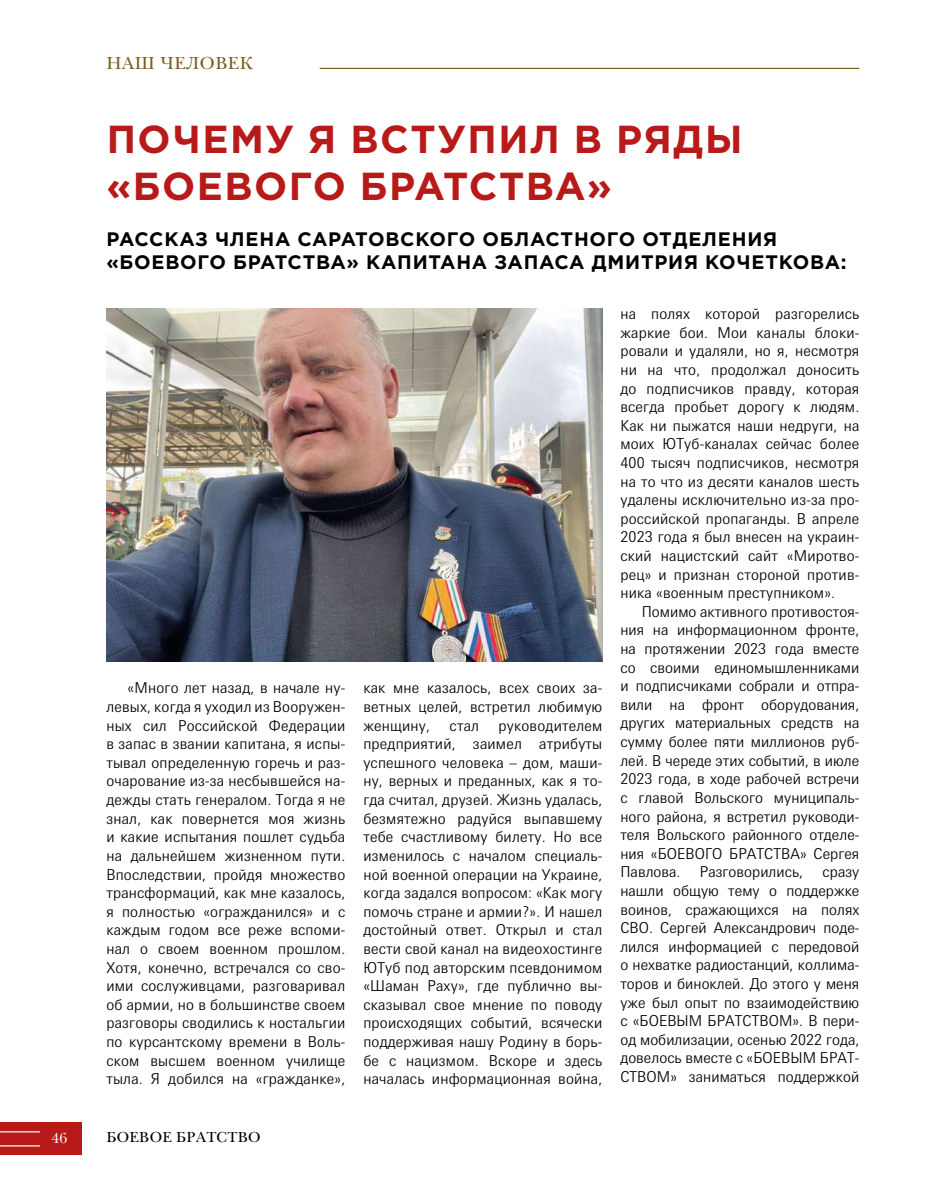
<style>
.page{position:relative;width:936px;height:1191px;background:#fff}
.page>*{position:absolute;margin:0;border:0;box-sizing:border-box;transform-origin:0 0}
.t1{font:700 39px/46.8px "Gotham Pro";letter-spacing:.04em;color:#b71a19}
.t2{font:700 19.5px/23.4px "Gotham Pro";letter-spacing:.04em;color:#000}
.t3{font:18px "New Baskerville C";letter-spacing:.03em;color:#776025}
.t4{font:300 15px/18.6px "Messe Univers";letter-spacing:.01em;color:#000;text-align:justify}
.t5{font:15px "New Baskerville C";letter-spacing:.025em;color:#000}
.t6{font:15px "New Baskerville C";color:#fff}
</style>
<div class="page">
<div style="left:0;top:1122px;width:82px;height:32px;background:#b71a19"></div>
<hr style="left:0;top:1131px;width:40px;height:1px;background:#fff">
<hr style="left:0;top:1145px;width:40px;height:1px;background:#fff">
<hr style="left:320px;top:68px;width:539px;height:1px;background:#776025">
<img style="left:106px;top:308px;width:496px;height:353px">
<p class="t3" style="left:106px;top:52px;width:148px">НАШ ЧЕЛОВЕК</p>
<h1 class="t1" style="left:106px;top:114px;width:637px">ПОЧЕМУ Я ВСТУПИЛ В РЯДЫ «БОЕВОГО БРАТСТВА»</h1>
<h2 class="t2" style="left:106px;top:227px;width:741px">РАССКАЗ ЧЛЕНА САРАТОВСКОГО ОБЛАСТНОГО ОТДЕЛЕНИЯ «БОЕВОГО БРАТСТВА» КАПИТАНА ЗАПАСА ДМИТРИЯ КОЧЕТКОВА:</h2>
<p class="t4" style="left:106px;top:678px;width:240px;text-indent:21px">«Много лет назад, в начале ну&shy;левых, когда я уходил из Вооружен&shy;ных сил Российской Федерации в запас в звании капитана, я испы&shy;тывал определенную горечь и раз&shy;очарование из-за несбывшейся на&shy;дежды стать генералом. Тогда я не знал, как повернется моя жизнь и какие испытания пошлет судьба на дальнейшем жизненном пути.<br>Впоследствии, пройдя множество трансформаций, как мне казалось, я полностью «огражданился» и с каждым годом все реже вспоми&shy;нал о своем военном прошлом.<br>Хотя, конечно, встречался со сво&shy;ими сослуживцами, разговаривал об армии, но в большинстве своем разговоры сводились к ностальгии по курсантскому времени в Воль&shy;ском высшем военном училище тыла. Я добился на «гражданке»,</p>
<p class="t4" style="left:363px;top:678px;width:240px">как мне казалось, всех своих за&shy;ветных целей, встретил любимую женщину,</p>
<p class="t4" style="left:363px;top:716px;width:240px;text-indent:135px">руководителем предприятий, заимел атрибуты успешного человека – дом, маши&shy;ну, верных и преданных, как я то&shy;гда считал, друзей. Жизнь удалась, безмятежно радуйся выпавшему тебе счастливому билету. Но все изменилось с началом специаль&shy;ной военной операции на Украине, когда задался вопросом: «Как могу помочь стране и армии?». И нашел достойный ответ. Открыл и стал вести свой канал на видеохостинге ЮТуб под авторским псевдонимом «Шаман Раху», где публично вы&shy;сказывал свое мнение по поводу происходящих событий, всячески поддерживая нашу Родину в борь&shy;бе с нацизмом. Вскоре и здесь началась информационная война,</p>
<p class="t4" style="left:449px;top:716px;width:31px">стал</p>
<p class="t6" style="left:51px;top:1129px;width:17px">46</p>
<p class="t5" style="left:106px;top:1127px;width:156px">БОЕВОЕ БРАТСТВО</p>
<p class="t4" style="left:620px;top:304px;width:240px">на полях которой разгорелись жаркие бои. Мои каналы блоки&shy;ровали и удаляли, но я, несмотря ни на что, продолжал доносить до подписчиков правду, которая всегда пробьет дорогу к людям.<br>Как ни пыжатся наши недруги, на моих ЮТуб-каналах сейчас более 400 тысяч подписчиков, несмотря на то что из десяти каналов шесть удалены исключительно из-за про&shy;российской пропаганды. В апреле 2023 года я был внесен на украин&shy;ский нацистский сайт «Миротво&shy;рец» и признан стороной против&shy;ника «военным преступником».</p>
<p class="t4" style="left:620px;top:602px;width:240px;text-indent:21px">Помимо активного противостоя&shy;ния на информационном фронте, на протяжении 2023 года вместе со своими единомышленниками и подписчиками собрали и отпра&shy;вили на фронт оборудования, других материальных средств на сумму более пяти миллионов руб&shy;лей. В череде этих событий, в июле 2023 года, в ходе рабочей встречи с главой Вольского муниципаль&shy;ного района, я встретил руководи&shy;теля Вольского районного отделе&shy;ния «БОЕВОГО БРАТСТВА» Сергея Павлова.</p>
<p class="t4" style="left:699px;top:862px;width:105px">Разговорились,</p>
<p class="t4" style="left:620px;top:862px;width:240px;text-indent:202px">сразу нашли общую тему о поддержке воинов, сражающихся на полях СВО. Сергей Александрович поде&shy;лился информацией с передовой о нехватке радиостанций, коллима&shy;торов и биноклей. До этого у меня уже был опыт по взаимодействию с «БОЕВЫМ БРАТСТВОМ». В пери&shy;од мобилизации, осенью 2022 года, довелось вместе с «БОЕВЫМ БРАТ-СТВОМ» заниматься поддержкой</p>
</div>
